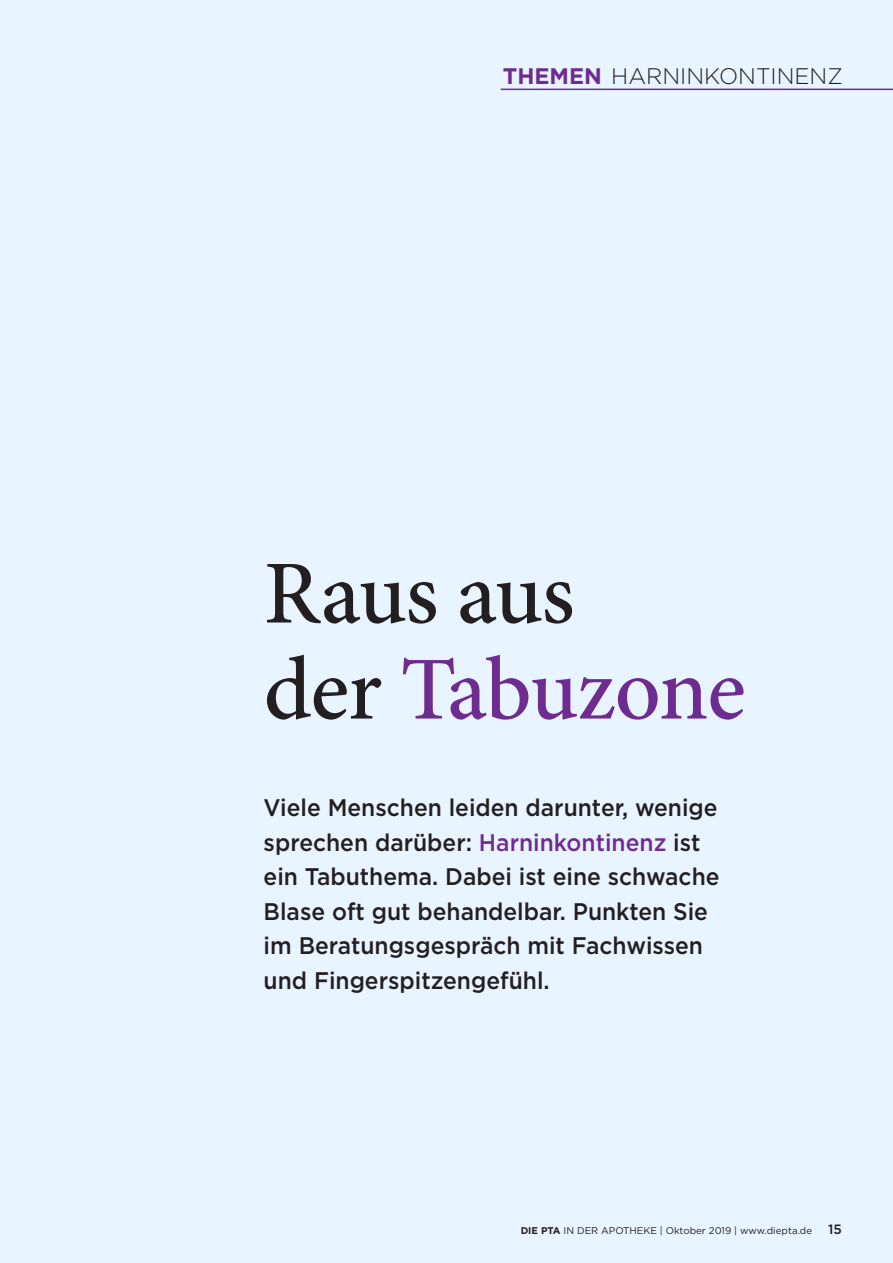
<style>
.page{position:relative;width:893px;height:1263px;background:#fff}
.page>*{position:absolute;margin:0;border:0;box-sizing:border-box;transform-origin:0 0}
.t1{font:500 90px/96px "Minion Pro";letter-spacing:-.015em;color:#231f20}
.t2{font:500 24px/34.5px "Gotham";color:#231f20;scale:.95 1}
.t3{font:300 22.5px "Gotham";color:#231f20}
.t4{font:9.75px "Gotham";color:#231f20}
.s1{font-weight:700;color:#6e2c91}
.s2{color:#6e2c91}
.s3{font-weight:700}
.s4{font-weight:500;font-size:13.5px}
</style>
<div class="page">
<hr style="left:501px;top:89px;width:392px;height:1px;background:#6e2c91">
<p class="t3" style="left:503px;top:62px;width:341px"><span class="s1">THEMEN</span> HARNINKONTINENZ</p>
<h1 class="t1" style="left:264px;top:546px;width:484px">Raus aus<br>der <span class="s2">Tabuzone</span></h1>
<p class="t2" style="left:264px;top:790px;width:481px">Viele Menschen leiden darunter, wenige sprechen darüber: <span class="s2">Harninkontinenz</span> ist ein Tabuthema. Dabei ist eine schwache Blase oft gut behandelbar. Punkten Sie im Beratungsgespräch mit Fachwissen und Fingerspitzengefühl.</p>
<p class="t4" style="left:521px;top:1224px;width:323px"><span class="s3">DIE PTA</span> IN DER APOTHEKE | Oktober 2019 | www.diepta.de <span class="s4">15</span></p>
</div>
